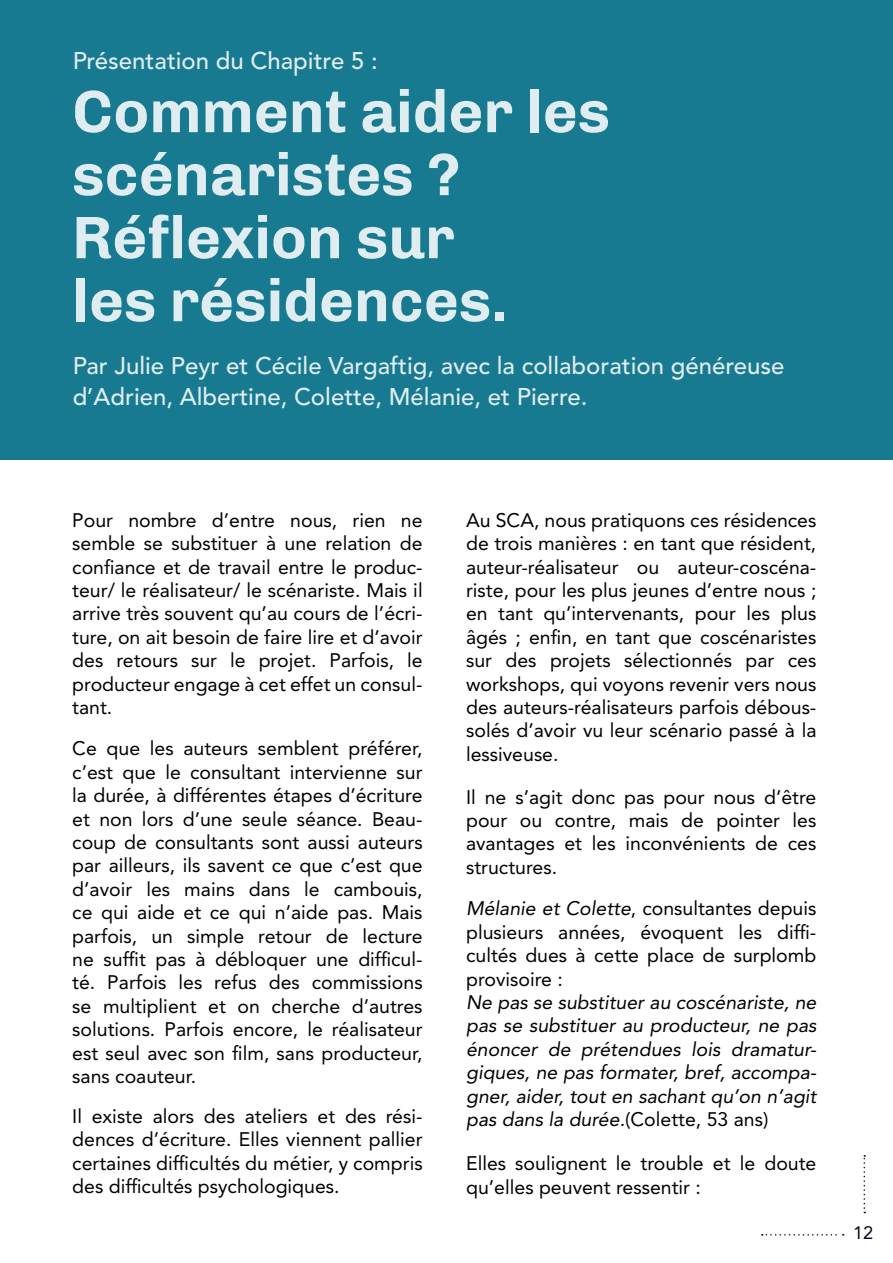
<style>
.page{position:relative;width:893px;height:1263px;background:#fff}
.page>*{position:absolute;margin:0;border:0;box-sizing:border-box;transform-origin:0 0}
.t1{font:700 60px/63px "Chivo";color:#fff}
.t2{font:500 24px/31.5px "Avenir LT Std";color:#fff}
.t3{font:19.5px/23.4px "Avenir LT Std";color:#000;text-align:justify}
.t4{font:italic 19.5px/23.4px "Avenir LT Std";color:#000;text-align:justify}
.t5{font:18px "Avenir LT Std";color:#07051b}
.s1{font-style:italic}
.s2{font-style:normal}
</style>
<div class="page">
<div style="left:0;top:0;width:893px;height:459px;background:#187a90"></div>
<svg style="left:762px;top:1234px;width:82px;height:1px"></svg>
<svg style="left:863px;top:1155px;width:2px;height:58px"></svg>
<p class="t2" style="left:72px;top:46px;width:307px">Présentation du Chapitre 5 :</p>
<h1 class="t1" style="left:72px;top:80px;width:539px">Comment aider les scénaristes ?<br>Réflexion sur<br>les résidences.</h1>
<p class="t2" style="left:72px;top:350px;width:714px">Par Julie Peyr et Cécile Vargaftig, avec la collaboration généreuse d’Adrien, Albertine, Colette, Mélanie, et Pierre.</p>
<p class="t3" style="left:72px;top:508px;width:352px">Pour nombre d’entre nous, rien ne semble se substituer à une relation de confiance et de travail entre le produc&shy;teur/ le réalisateur/ le scénariste. Mais il arrive très souvent qu’au cours de l’écri&shy;ture, on ait besoin de faire lire et d’avoir des retours sur le projet. Parfois, le producteur engage à cet effet un consul&shy;tant.</p>
<p class="t3" style="left:72px;top:737px;width:352px">Ce que les auteurs semblent préférer, c’est que le consultant intervienne sur la durée, à différentes étapes d’écriture et non lors d’une seule séance. Beau&shy;coup de consultants sont aussi auteurs par ailleurs, ils savent ce que c’est que d’avoir les mains dans le cambouis, ce qui aide et ce qui n’aide pas. Mais parfois, un simple retour de lecture ne suffit pas à débloquer une difficul&shy;té. Parfois les refus des commissions se multiplient et on cherche d’autres solutions. Parfois encore, le réalisateur est seul avec son film, sans producteur, sans coauteur.</p>
<p class="t3" style="left:72px;top:1104px;width:352px">Il existe alors des ateliers et des rési&shy;dences d’écriture. Elles viennent pallier certaines difficultés du métier, y compris des difficultés psychologiques.</p>
<p class="t3" style="left:466px;top:508px;width:352px">Au SCA, nous pratiquons ces résidences de trois manières : en tant que résident, auteur-réalisateur ou auteur-coscéna&shy;riste, pour les plus jeunes d’entre nous ; en tant qu’intervenants, pour les plus âgés ; enfin, en tant que coscénaristes sur des projets sélectionnés par ces workshops, qui voyons revenir vers nous des auteurs-réalisateurs parfois débous&shy;solés d’avoir vu leur scénario passé à la lessiveuse.</p>
<p class="t3" style="left:466px;top:785px;width:352px">Il ne s’agit donc pas pour nous d’être pour ou contre, mais de pointer les avantages et les inconvénients de ces structures.</p>
<p class="t3" style="left:466px;top:897px;width:352px"><span class="s1">Mélanie et Colette</span>, consultantes depuis plusieurs années, évoquent les diffi&shy;cultés dues à cette place de surplomb provisoire :</p>
<p class="t4" style="left:466px;top:991px;width:352px">Ne pas se substituer au coscénariste, ne pas se substituer au producteur, ne pas énoncer de prétendues lois dramatur&shy;giques, ne pas formater, bref, accompa&shy;gner, aider, tout en sachant qu’on n’agit pas dans la durée.<span class="s2">(Colette, 53 ans)</span></p>
<p class="t3" style="left:466px;top:1152px;width:352px">Elles soulignent le trouble et le doute qu’elles peuvent ressentir :</p>
<p class="t5" style="left:853px;top:1222px;width:22px">12</p>
</div>
